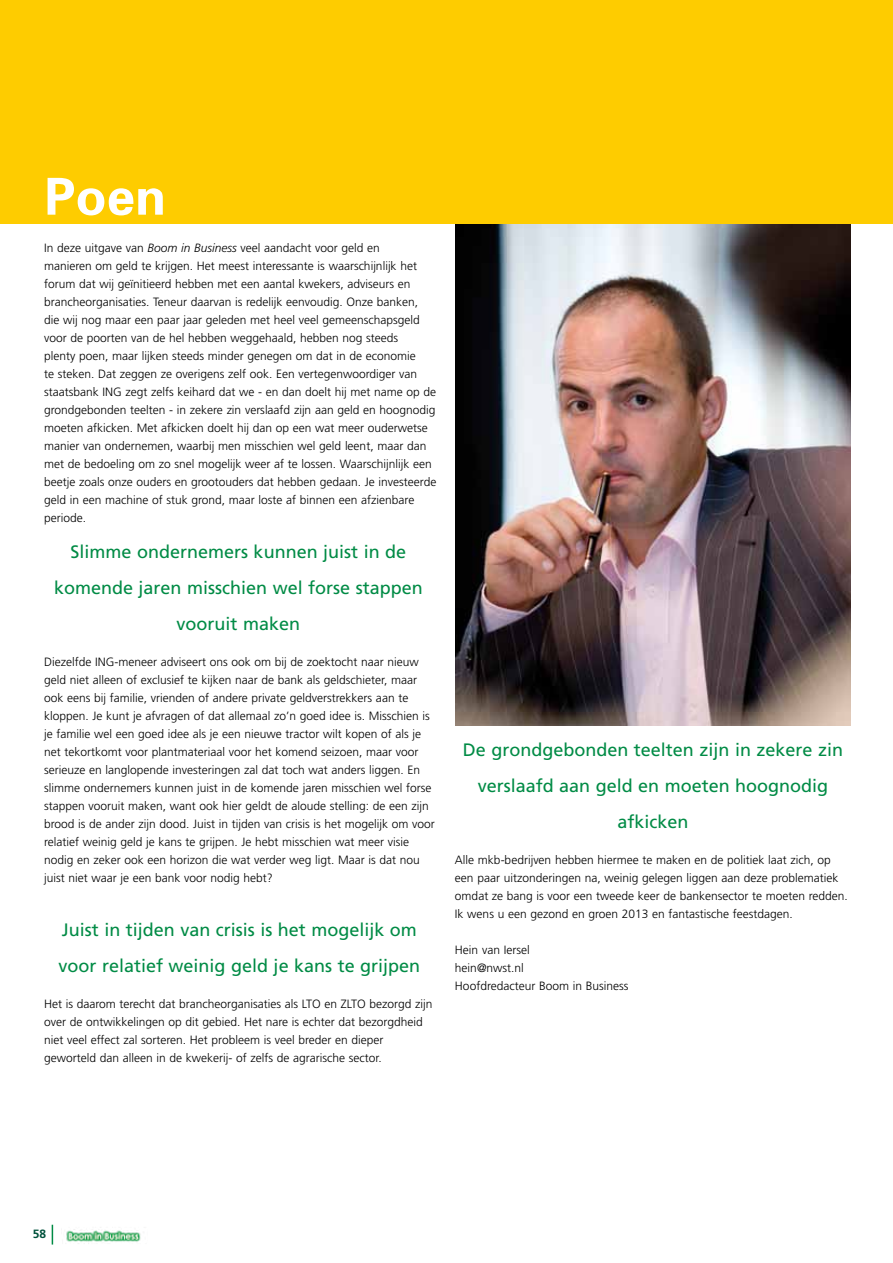
<style>
.page{position:relative;width:893px;height:1263px;background:#fff}
.page>*{position:absolute;margin:0;border:0;box-sizing:border-box;transform-origin:0 0}
.t1{font:700 51px "Univers";color:#fff}
.t2{font:18px/36px "Frutiger";color:#008b45;text-align:center}
.t3{font:300 12px/18px "Frutiger";color:#000}
.t4{font:700 12px "Frutiger";color:#00523c}
.s1{font-style:italic}
</style>
<div class="page">
<svg style="left:52px;top:1225px;width:1px;height:19px"></svg>
<img style="left:66px;top:1229px;width:75px;height:15px">
<img style="left:455px;top:224px;width:395px;height:501px">
<div style="left:0;top:0;width:893px;height:224px;background:#fecc00"></div>
<h1 class="t1" style="left:44px;top:164px;width:123px">Poen</h1>
<p class="t3" style="left:44px;top:239px;width:394px">In deze uitgave van <span class="s1">Boom in Business</span> veel aandacht voor geld en<br>manieren om geld te krijgen. Het meest interessante is waarschijnlijk het forum dat wij geïnitieerd hebben met een aantal kwekers, adviseurs en brancheorganisaties. Teneur daarvan is redelijk eenvoudig. Onze banken, die wij nog maar een paar jaar geleden met heel veel gemeenschapsgeld voor de poorten van de hel hebben weggehaald, hebben nog steeds<br>plenty poen, maar lijken steeds minder genegen om dat in de economie<br>te steken. Dat zeggen ze overigens zelf ook. Een vertegenwoordiger van staatsbank ING zegt zelfs keihard dat we - en dan doelt hij met name op de grondgebonden teelten - in zekere zin verslaafd zijn aan geld en hoognodig moeten afkicken. Met afkicken doelt hij dan op een wat meer ouderwetse manier van ondernemen, waarbij men misschien wel geld leent, maar dan met de bedoeling om zo snel mogelijk weer af te lossen. Waarschijnlijk een beetje zoals onze ouders en grootouders dat hebben gedaan. Je investeerde geld in een machine of stuk grond, maar loste af binnen een afzienbare periode.</p>
<h2 class="t2" style="left:54px;top:534px;width:370px">Slimme ondernemers kunnen juist in de komende jaren misschien wel forse stappen vooruit maken</h2>
<p class="t3" style="left:44px;top:653px;width:392px">Diezelfde ING-meneer adviseert ons ook om bij de zoektocht naar nieuw geld niet alleen of exclusief te kijken naar de bank als geldschieter, maar ook eens bij familie, vrienden of andere private geldverstrekkers aan te kloppen. Je kunt je afvragen of dat allemaal zo’n goed idee is. Misschien is je familie wel een goed idee als je een nieuwe tractor wilt kopen of als je net tekortkomt voor plantmateriaal voor het komend seizoen, maar voor serieuze en langlopende investeringen zal dat toch wat anders liggen. En slimme ondernemers kunnen juist in de komende jaren misschien wel forse stappen vooruit maken, want ook hier geldt de aloude stelling: de een zijn brood is de ander zijn dood. Juist in tijden van crisis is het mogelijk om voor relatief weinig geld je kans te grijpen. Je hebt misschien wat meer visie nodig en zeker ook een horizon die wat verder weg ligt. Maar is dat nou juist niet waar je een bank voor nodig hebt?</p>
<h2 class="t2" style="left:59px;top:912px;width:363px;text-align:left">Juist in tijden van crisis is het mogelijk om voor relatief weinig geld je kans te grijpen</h2>
<p class="t3" style="left:44px;top:995px;width:390px">Het is daarom terecht dat brancheorganisaties als LTO en ZLTO bezorgd zijn over de ontwikkelingen op dit gebied. Het nare is echter dat bezorgdheid niet veel effect zal sorteren. Het probleem is veel breder en dieper geworteld dan alleen in de kwekerij- of zelfs de agrarische sector.</p>
<h2 class="t2" style="left:463px;top:732px;width:382px">De grondgebonden teelten zijn in zekere zin verslaafd aan geld en moeten hoognodig afkicken</h2>
<p class="t3" style="left:455px;top:851px;width:394px">Alle mkb-bedrijven hebben hiermee te maken en de politiek laat zich, op een paar uitzonderingen na, weinig gelegen liggen aan deze problematiek omdat ze bang is voor een tweede keer de bankensector te moeten redden.<br>Ik wens u een gezond en groen 2013 en fantastische feestdagen.</p>
<p class="t3" style="left:455px;top:941px;width:175px">Hein van Iersel<br>hein@nwst.nl<br>Hoofdredacteur Boom in Business</p>
<p class="t4" style="left:33px;top:1227px;width:15px">58</p>
</div>
